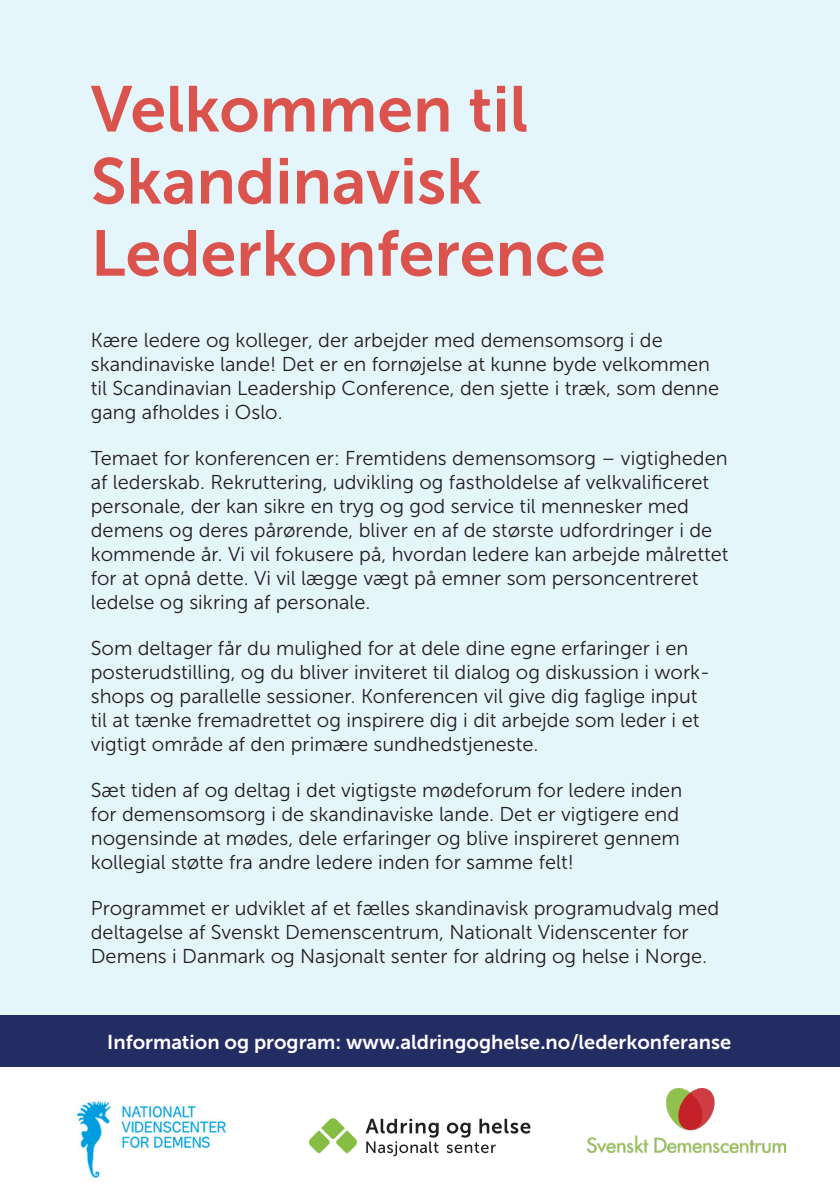
<style>
.page{position:relative;width:840px;height:1191px;background:#fff}
.page>*{position:absolute;margin:0;border:0;box-sizing:border-box;transform-origin:0 0}
.t1{font:64.4px/72px "Museo Sans 700";color:#da534c}
.t2{font:20px/24px "Museo Sans 300";color:#231f20}
.t3{font:20px "Museo Sans 700";color:#fff}
</style>
<div class="page">
<div style="left:0;top:0;width:839px;height:1035px;background:#e5f5fc"></div>
<svg style="left:309px;top:1118px;width:48px;height:35px"></svg>
<svg style="left:365px;top:1118px;width:73px;height:38px"></svg>
<svg style="left:446px;top:1118px;width:84px;height:35px"></svg>
<img style="left:76px;top:1100px;width:151px;height:78px">
<img style="left:587px;top:1088px;width:198px;height:64px">
<div style="left:0;top:1015px;width:839px;height:51px;background:#242c64"></div>
<p class="t1" style="left:91px;top:73px;width:516px">Velkommen til<br>Skandinavisk<br>Lederkonference</p>
<p class="t2" style="left:91px;top:328px;width:629px">Kære ledere og kolleger, der arbejder med demensomsorg i de skandinaviske lande! Det er en fornøjelse at kunne byde velkommen til Scandinavian Leadership Conference, den sjette i træk, som denne gang afholdes i Oslo.</p>
<p class="t2" style="left:91px;top:446px;width:639px">Temaet for konferencen er: Fremtidens demensomsorg – vigtigheden af lederskab. Rekruttering, udvikling og fastholdelse af velkvalificeret personale, der kan sikre en tryg og god service til mennesker med demens og deres pårørende, bliver en af de største udfordringer i de kommende år. Vi vil fokusere på, hvordan ledere kan arbejde målrettet for at opnå dette. Vi vil lægge vægt på emner som personcentreret ledelse og sikring af personale.</p>
<p class="t2" style="left:91px;top:636px;width:620px">Som deltager får du mulighed for at dele dine egne erfaringer i en posterudstilling, og du bliver inviteret til dialog og diskussion i work&shy;shops og parallelle sessioner. Konferencen vil give dig faglige input til at tænke fremadrettet og inspirere dig i dit arbejde som leder i et vigtigt område af den primære sundhedstjeneste.</p>
<p class="t2" style="left:91px;top:778px;width:592px">Sæt tiden af og deltag i det vigtigste mødeforum for ledere inden for demensomsorg i de skandinaviske lande. Det er vigtigere end nogensinde at mødes, dele erfaringer og blive inspireret gennem kollegial støtte fra andre ledere inden for samme felt!</p>
<p class="t2" style="left:91px;top:896px;width:629px">Programmet er udviklet af et fælles skandinavisk programudvalg med deltagelse af Svenskt Demenscentrum, Nationalt Videnscenter for<br>Demens i Danmark og Nasjonalt senter for aldring og helse i Norge.</p>
<p class="t3" style="left:107px;top:1031px;width:625px">Information og program: www.aldringoghelse.no/lederkonferanse</p>
</div>
